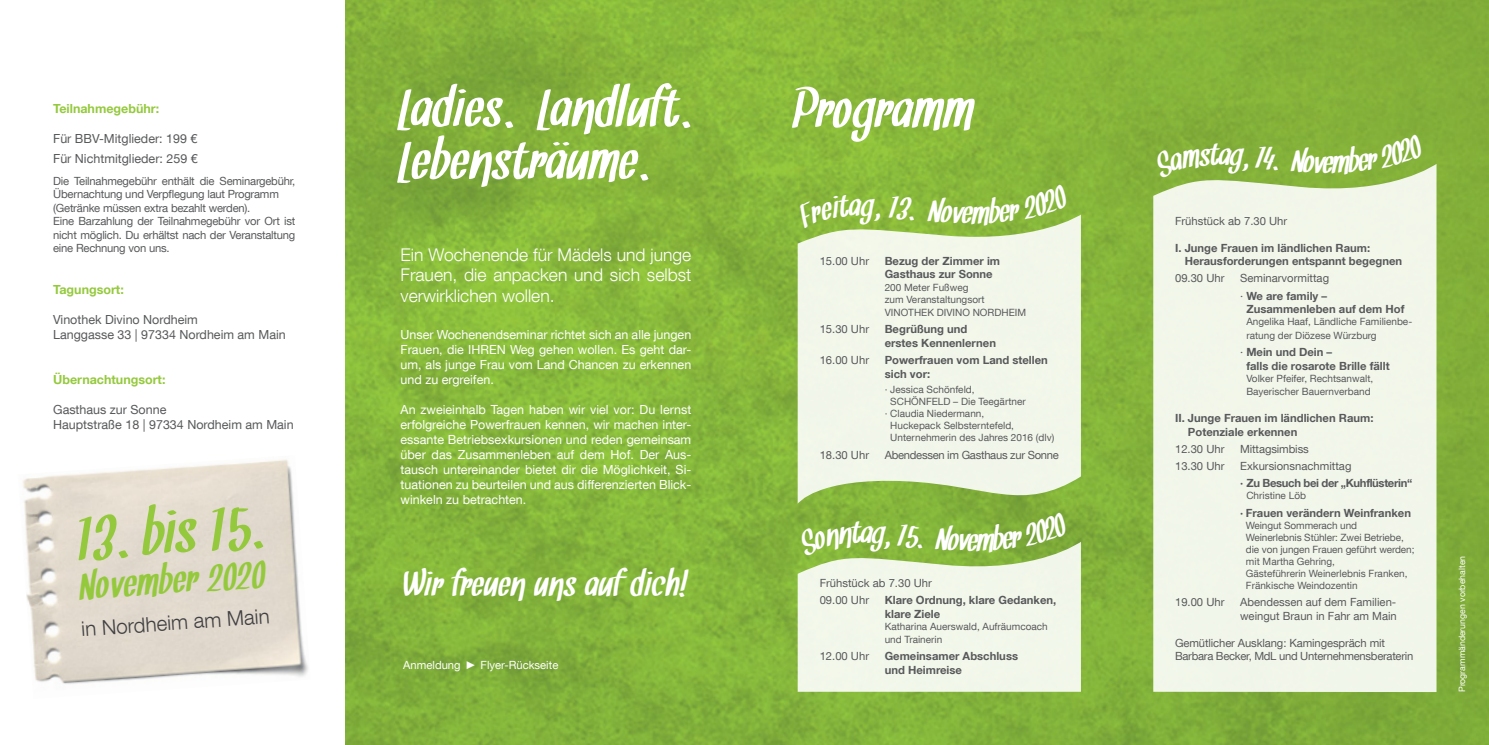
<style>
.page{position:relative;width:1489px;height:745px;background:#fff}
.page>*{position:absolute;margin:0;border:0;box-sizing:border-box;transform-origin:0 0}
.t1{font:57.5px/52.5px "Snickles";letter-spacing:.02em;color:#fff}
.t2{font:41.25px "Snickles";color:#95c93d}
.t3{font:37.5px "Snickles";letter-spacing:.02em;color:#fff}
.t4{font:33.75px "Snickles";color:#fff}
.t5{font:300 20.5px "Helvetica Neue LT Com";color:#414042}
.t6{font:300 17.5px/20.5px "Helvetica Neue LT Com";color:#fff;text-align:justify}
.t7{font:12.5px/15px "Helvetica Neue LT Com";color:#fff;text-align:justify}
.t8{font:12.5px/15px "Helvetica Neue LT Com";color:#58595b}
.t9{font:700 12.5px "Helvetica Neue LT Com";color:#95c93d}
.t10{font:11.25px/13.5px "Helvetica Neue LT Com";letter-spacing:-.02em;color:#58595b}
.t11{font:700 11.25px/13.5px "Helvetica Neue LT Com";color:#58595b}
.t12{font:11.25px/17.2px "Helvetica Neue LT Com";color:#58595b}
.t13{font:700 11.25px "Helvetica Neue LT Com";letter-spacing:-.03em;color:#58595b}
.t14{font:11.25px "Helvetica Neue LT Com";color:#fff}
.t15{font:10px/12px "Helvetica Neue LT Com";color:#58595b}
.t16{font:8.75px "Helvetica Neue LT Com";color:#fff}
.s1{font-family:"Arial Narrow"}
.s2{font-weight:700}
.s3{font-weight:400}
</style>
<div class="page">
<img style="left:345px;top:0;width:1143px;height:744px">
<svg style="left:553px;top:142px;width:16px;height:3px"></svg>
<img style="left:22px;top:459px;width:286px;height:225px">
<svg style="left:797px;top:214px;width:283px;height:290px;background:#e8f0da"></svg>
<div style="left:1153px;top:164px;width:283px;height:527px;background:#f2f6ea"></div>
<svg style="left:78px;top:513px;width:50px;height:47px;background:#c9d59d"></svg>
<svg style="left:142px;top:503px;width:55px;height:51px;background:#c4d494"></svg>
<svg style="left:212px;top:506px;width:51px;height:45px;background:#c7d39d"></svg>
<svg style="left:795px;top:194px;width:85px;height:34px;background:#89b93a"></svg>
<svg style="left:888px;top:195px;width:26px;height:26px"></svg>
<svg style="left:927px;top:184px;width:142px;height:41px;background:#87b63b"></svg>
<div style="left:1152px;top:143px;width:96px;height:35px;background:#83af39"></div>
<svg style="left:1254px;top:146px;width:24px;height:25px"></svg>
<div style="left:1290px;top:134px;width:134px;height:41px;background:#85b23a"></div>
<svg style="left:796px;top:511px;width:284px;height:180px;background:#d1e3b7"></svg>
<p class="t9" style="left:53px;top:101px;width:107px">Teilnahmegebühr:</p>
<p class="t8" style="left:53px;top:128px;width:146px;line-height:20px">Für BBV-Mitglieder: 199 €<br>Für Nichtmitglieder: 259 €</p>
<p class="t10" style="left:53px;top:173px;width:244px">Die Teilnahmegebühr enthält die Seminargebühr, Übernachtung und Verpflegung laut Programm (Getränke müssen extra bezahlt werden).<br>Eine Barzahlung der Teilnahmegebühr vor Ort ist nicht möglich. Du erhältst nach der Veranstaltung eine Rechnung von uns.</p>
<p class="t9" style="left:53px;top:281px;width:72px">Tagungsort:</p>
<p class="t8" style="left:53px;top:311px;width:234px">Vinothek Divino Nordheim<br>Langgasse 33 | 97334 Nordheim am Main</p>
<p class="t9" style="left:53px;top:371px;width:114px">Übernachtungsort:</p>
<p class="t8" style="left:53px;top:401px;width:242px">Gasthaus zur Sonne<br>Hauptstraße 18 | 97334 Nordheim am Main</p>
<h2 class="t2" style="left:79px;top:567px;width:188px;rotate:-4deg">November 2020</h2>
<h3 class="t5" style="left:81px;top:616px;width:190px;rotate:-4deg">in Nordheim am Main</h3>
<h1 class="t1" style="left:400px;top:86px;width:317px">Ladies.Landluft.<br>Lebenstraume.</h1>
<h3 class="t6" style="left:400px;top:244px;width:292px">Ein Wochenende für Mädels und junge Frauen, die anpacken und sich selbst verwirklichen wollen.</h3>
<p class="t7" style="left:400px;top:326px;width:292px">Unser Wochenendseminar richtet sich an alle jungen Frauen, die IHREN Weg gehen wollen. Es geht dar&shy;um, als junge Frau vom Land Chancen zu erkennen und zu ergreifen.</p>
<p class="t7" style="left:400px;top:401px;width:292px">An zweieinhalb Tagen haben wir viel vor: Du lernst erfolgreiche Powerfrauen kennen, wir machen inter&shy;essante Betriebsexkursionen und reden gemeinsam über das Zusammenleben auf dem Hof. Der Aus&shy;tausch untereinander bietet dir die Möglichkeit, Si&shy;tuationen zu beurteilen und aus differenzierten Blick&shy;winkeln zu betrachten.</p>
<h3 class="t3" style="left:402px;top:567px;width:288px">Wir freuen uns auf dich!</h3>
<p class="t14" style="left:403px;top:657px;width:156px">Anmeldung <span class="s1">►</span> Flyer-Rückseite</p>
<h1 class="t1" style="left:794px;top:87px;width:182px">Programm</h1>
<h3 class="t4" style="left:963px;top:197px;width:12px">e</h3>
<p class="t10" style="left:819px;top:254px;width:51px">15.00 Uhr</p>
<p class="t11" style="left:884px;top:254px;width:117px">Bezug der Zimmer im<br>Gasthaus zur Sonne</p>
<p class="t15" style="left:884px;top:280px;width:101px">200 Meter Fußweg zum Veranstaltungsort</p>
<p class="t15" style="left:884px;top:306px;width:143px">VINOTHEK DIVINO NORDHEIM</p>
<p class="t10" style="left:819px;top:322px;width:51px">15.30 Uhr</p>
<p class="t11" style="left:884px;top:322px;width:113px">Begrüßung und erstes Kennenlernen</p>
<p class="t10" style="left:819px;top:353px;width:51px">16.00 Uhr</p>
<p class="t11" style="left:884px;top:353px;width:165px">Powerfrauen vom Land stellen sich vor:</p>
<p class="t15" style="left:884px;top:383px;width:91px">· Jessica Schönfeld,</p>
<p class="t15" style="left:890px;top:395px;width:137px">SCHÖNFELD – Die Teegärtner</p>
<p class="t15" style="left:884px;top:407px;width:101px">· Claudia Niedermann,</p>
<p class="t15" style="left:890px;top:419px;width:125px">Huckepack Selbsterntefeld,</p>
<p class="t15" style="left:890px;top:431px;width:165px">Unternehmerin des Jahres 2016 (dlv)</p>
<p class="t10" style="left:819px;top:447px;width:51px">18.30 Uhr</p>
<p class="t10" style="left:884px;top:447px;width:176px">Abendessen im Gasthaus zur Sonne</p>
<h3 class="t4" style="left:862px;top:517px;width:13px">a</h3>
<p class="t12" style="left:819px;top:573px;width:114px">Frühstück ab 7.30 Uhr<br>09.00 Uhr</p>
<p class="t11" style="left:884px;top:592px;width:173px">Klare Ordnung, klare Gedanken, klare Ziele</p>
<p class="t15" style="left:884px;top:618px;width:164px;line-height:13.5px">Katharina Auerswald, Aufräumcoach und Trainerin</p>
<p class="t10" style="left:819px;top:649px;width:51px">12.00 Uhr</p>
<p class="t11" style="left:884px;top:649px;width:135px">Gemeinsamer Abschluss und Heimreise</p>
<p class="t12" style="left:1174px;top:211px;width:114px">Frühstück ab 7.30 Uhr</p>
<p class="t11" style="left:1184px;top:240px;width:219px;text-indent:-10px">I. Junge Frauen im ländlichen Raum:<br>Herausforderungen entspannt begegnen</p>
<p class="t10" style="left:1174px;top:271px;width:51px">09.30 Uhr</p>
<p class="t12" style="left:1239px;top:269px;width:90px">Seminarvormittag · <span class="s2">We are family –</span></p>
<p class="t11" style="left:1246px;top:302px;width:160px">Zusammenleben auf dem Hof</p>
<p class="t15" style="left:1246px;top:314px;width:167px;line-height:13.5px">Angelika Haaf, Ländliche Familienbe&shy;ratung der Diözese Würzburg</p>
<p class="t11" style="left:1246px;top:344px;width:145px;text-indent:-6px"><span class="s3">·</span> Mein und Dein –<br>falls die rosarote Brille fällt</p>
<p class="t15" style="left:1246px;top:371px;width:128px;line-height:13.5px">Volker Pfeifer, Rechtsanwalt,<br>Bayerischer Bauernverband</p>
<p class="t11" style="left:1187px;top:410px;width:187px;text-indent:-13px">II. Junge Frauen im ländlichen Raum:<br>Potenziale erkennen</p>
<p class="t10" style="left:1174px;top:441px;width:51px">12.30 Uhr</p>
<p class="t10" style="left:1239px;top:441px;width:70px">Mittagsimbiss</p>
<p class="t10" style="left:1174px;top:459px;width:51px">13.30 Uhr</p>
<p class="t12" style="left:1239px;top:457px;width:113px">Exkursionsnachmittag</p>
<p class="t13" style="left:1239px;top:476px;width:174px">· Zu Besuch bei der „Kuhflüsterin“</p>
<p class="t15" style="left:1246px;top:489px;width:61px">Christine Löb</p>
<p class="t11" style="left:1239px;top:505px;width:172px">· Frauen verändern Weinfranken</p>
<p class="t15" style="left:1245px;top:518px;width:170px">Weingut Sommerach und<br>Weinerlebnis Stühler: Zwei Betriebe, die von jungen Frauen geführt werden; mit Martha Gehring,<br>Gästeführerin Weinerlebnis Franken,<br>Fränkische Weindozentin</p>
<p class="t10" style="left:1174px;top:594px;width:51px">19.00 Uhr</p>
<p class="t12" style="left:1239px;top:594px;width:158px;line-height:13.5px">Abendessen auf dem Familien&shy;weingut Braun in Fahr am Main</p>
<p class="t10" style="left:1174px;top:635px;width:240px">Gemütlicher Ausklang: Kamingespräch mit<br>Barbara Becker, MdL und Unternehmensberaterin</p>
<p class="t16" style="left:1456px;top:691px;width:138px;rotate:-90deg">Programmänderungen vorbehalten</p>
</div>
